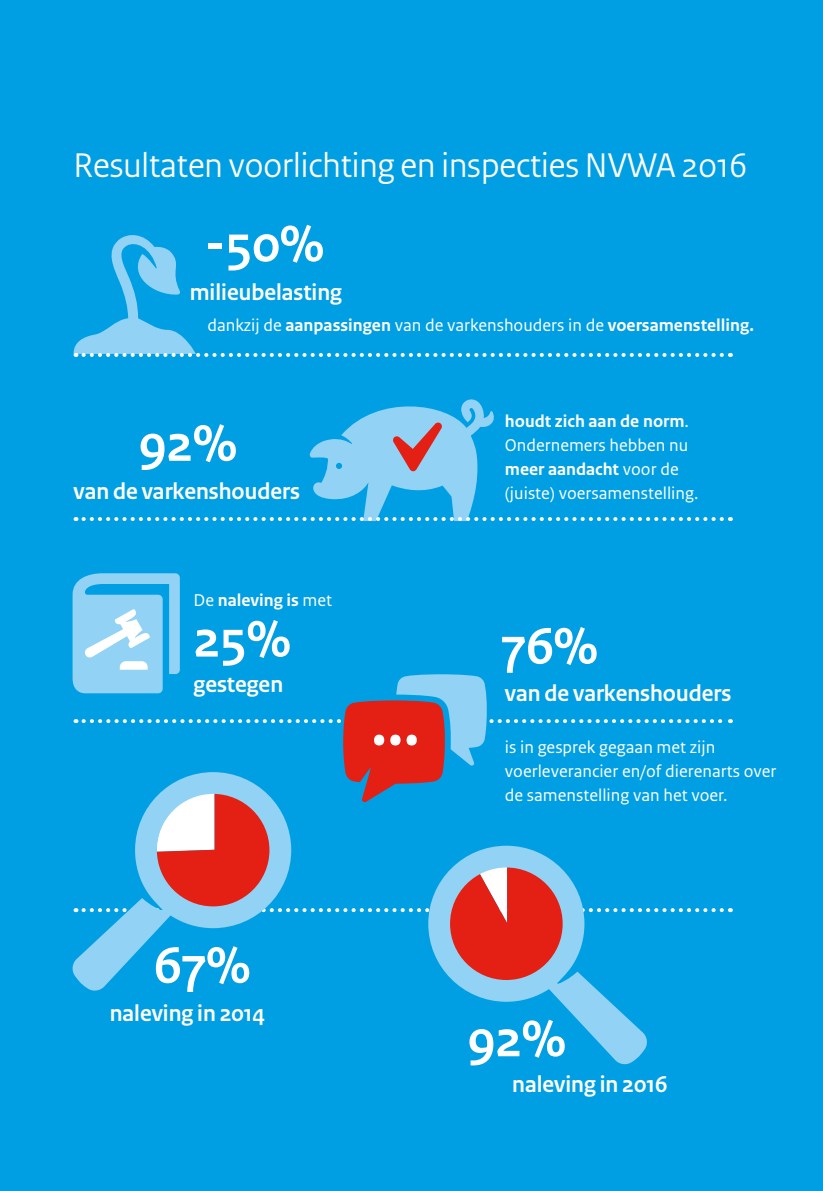
<style>
.page{position:relative;width:823px;height:1191px;background:#fff}
.page>*{position:absolute;margin:0;border:0;box-sizing:border-box;transform-origin:0 0}
.t1{font:700 54px "Rijksoverheid Sans Heading";color:#fff}
.t2{font:36px "Rijksoverheid Sans Heading";color:#fff}
.t3{font:700 24px "Rijksoverheid Sans Heading";color:#fff}
.t4{font:18px/24px "Rijksoverheid Sans Text";color:#fff}
.t5{font:700 18px "Rijksoverheid Sans Text";color:#fff}
.s1{font-weight:700}
.s2{font-weight:400}
</style>
<div class="page">
<div style="left:0;top:0;width:822px;height:1191px;background:#009fe3"></div>
<svg style="left:72px;top:966px;width:38px;height:25px"></svg>
<svg style="left:453px;top:981px;width:194px;height:84px"></svg>
<svg style="left:73px;top:235px;width:657px;height:122px"></svg>
<svg style="left:83px;top:399px;width:647px;height:122px"></svg>
<svg style="left:73px;top:573px;width:657px;height:408px"></svg>
<h2 class="t2" style="left:73px;top:145px;width:675px">Resultaten voorlichting en inspecties NVWA 2016</h2>
<h1 class="t1" style="left:205px;top:213px;width:120px">-50%</h1>
<h3 class="t3" style="left:190px;top:278px;width:153px">milieubelasting</h3>
<p class="t4" style="left:207px;top:313px;width:547px">dankzij de <span class="s1">aanpassingen</span> van de varkenshouders in de <span class="s1">voersamenstelling.</span></p>
<h1 class="t1" style="left:139px;top:413px;width:100px">92%</h1>
<h3 class="t3" style="left:73px;top:477px;width:228px">van de varkenshouders</h3>
<p class="t5" style="left:193px;top:590px;width:140px"><span class="s2">De</span> naleving is <span class="s2">met</span></p>
<h1 class="t1" style="left:193px;top:608px;width:98px">25%</h1>
<h3 class="t3" style="left:193px;top:671px;width:91px">gestegen</h3>
<h1 class="t1" style="left:154px;top:935px;width:98px">67%</h1>
<h3 class="t3" style="left:110px;top:1000px;width:157px">naleving in 2014</h3>
<p class="t4" style="left:504px;top:410px;width:195px"><span class="s1">houdt zich aan de norm</span>.<br>Ondernemers hebben nu <span class="s1">meer aandacht</span> voor de (juiste) voersamenstelling.</p>
<h1 class="t1" style="left:501px;top:615px;width:98px">76%</h1>
<h3 class="t3" style="left:504px;top:679px;width:228px">van de varkenshouders</h3>
<p class="t4" style="left:504px;top:735px;width:273px">is in gesprek gegaan met zijn voerleverancier en/of dierenarts over de samenstelling van het voer.</p>
<h1 class="t1" style="left:467px;top:1008px;width:100px">92%</h1>
<h3 class="t3" style="left:512px;top:1070px;width:157px">naleving in 2016</h3>
</div>
